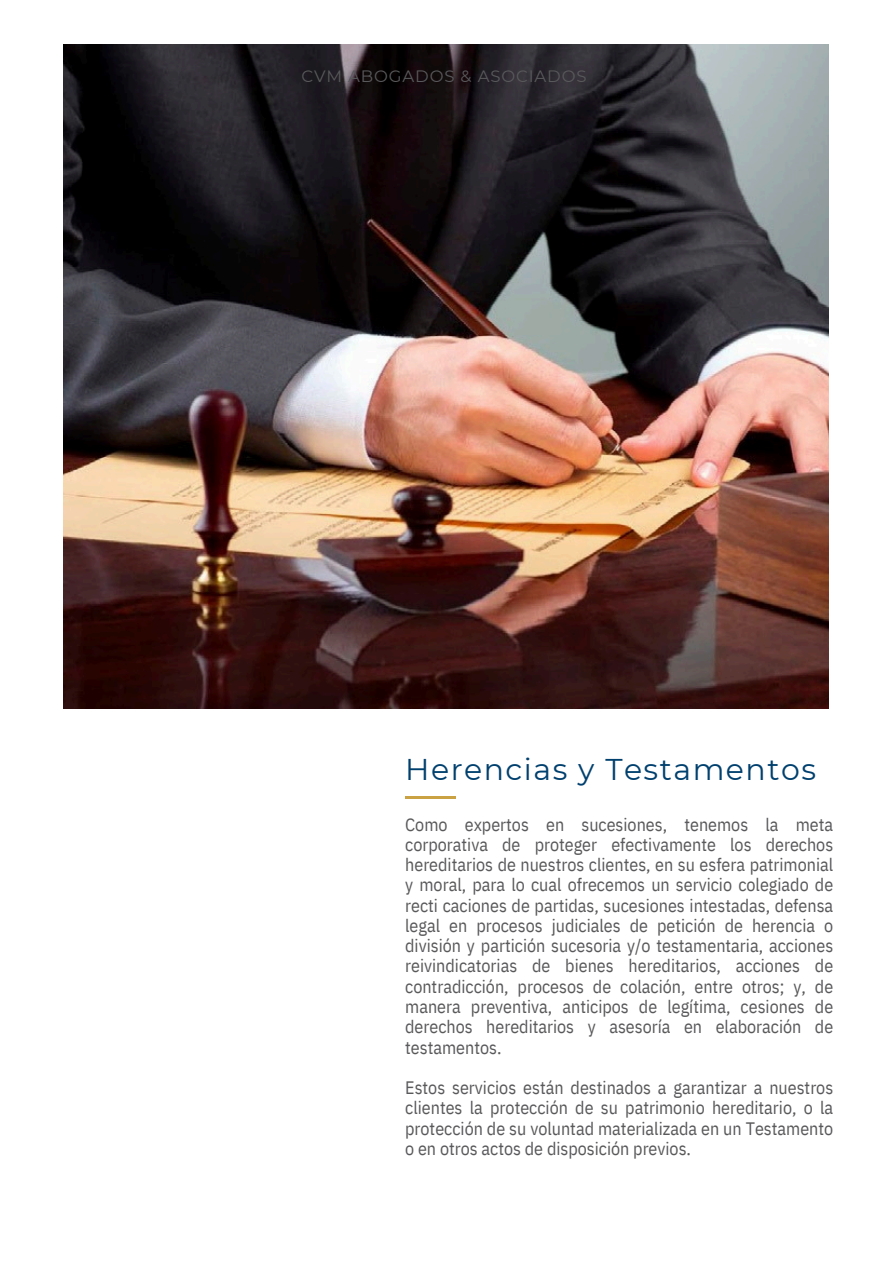
<style>
.page{position:relative;width:894px;height:1264px;background:#fff}
.page>*{position:absolute;margin:0;border:0;box-sizing:border-box;transform-origin:0 0}
.t1{font:30px "Montserrat";letter-spacing:.05em;color:#00406e}
.t2{font:18px/20.2px "IBM Plex Sans Cond";color:#59595b;text-align:justify}
.t3{font:16.5px "Montserrat";letter-spacing:.05em;color:#59595b}
</style>
<div class="page">
<hr style="left:405px;top:796px;width:50px;height:2px;background:#caa143">
<img style="left:64px;top:45px;width:764px;height:664px">
<h1 class="t3" style="left:301px;top:66px;width:286px">CVM ABOGADOS &amp; ASOCIADOS</h1>
<h2 class="t1" style="left:405px;top:750px;width:412px">Herencias y Testamentos</h2>
<p class="t2" style="left:405px;top:813px;width:429px">Como expertos en sucesiones, tenemos la meta corporativa de proteger efectivamente los derechos hereditarios de nuestros clientes, en su esfera patrimonial y moral, para lo cual ofrecemos un servicio colegiado de recti caciones de partidas, sucesiones intestadas, defensa legal en procesos judiciales de petición de herencia o división y partición sucesoria y/o testamentaria, acciones reivindicatorias de bienes hereditarios, acciones de contradicción, procesos de colación, entre otros; y, de manera preventiva, anticipos de legítima, cesiones de derechos hereditarios y asesoría en elaboración de testamentos.</p>
<p class="t2" style="left:405px;top:1077px;width:429px">Estos servicios están destinados a garantizar a nuestros clientes la protección de su patrimonio hereditario, o la protección de su voluntad materializada en un Testamento o en otros actos de disposición previos.</p>
</div>
